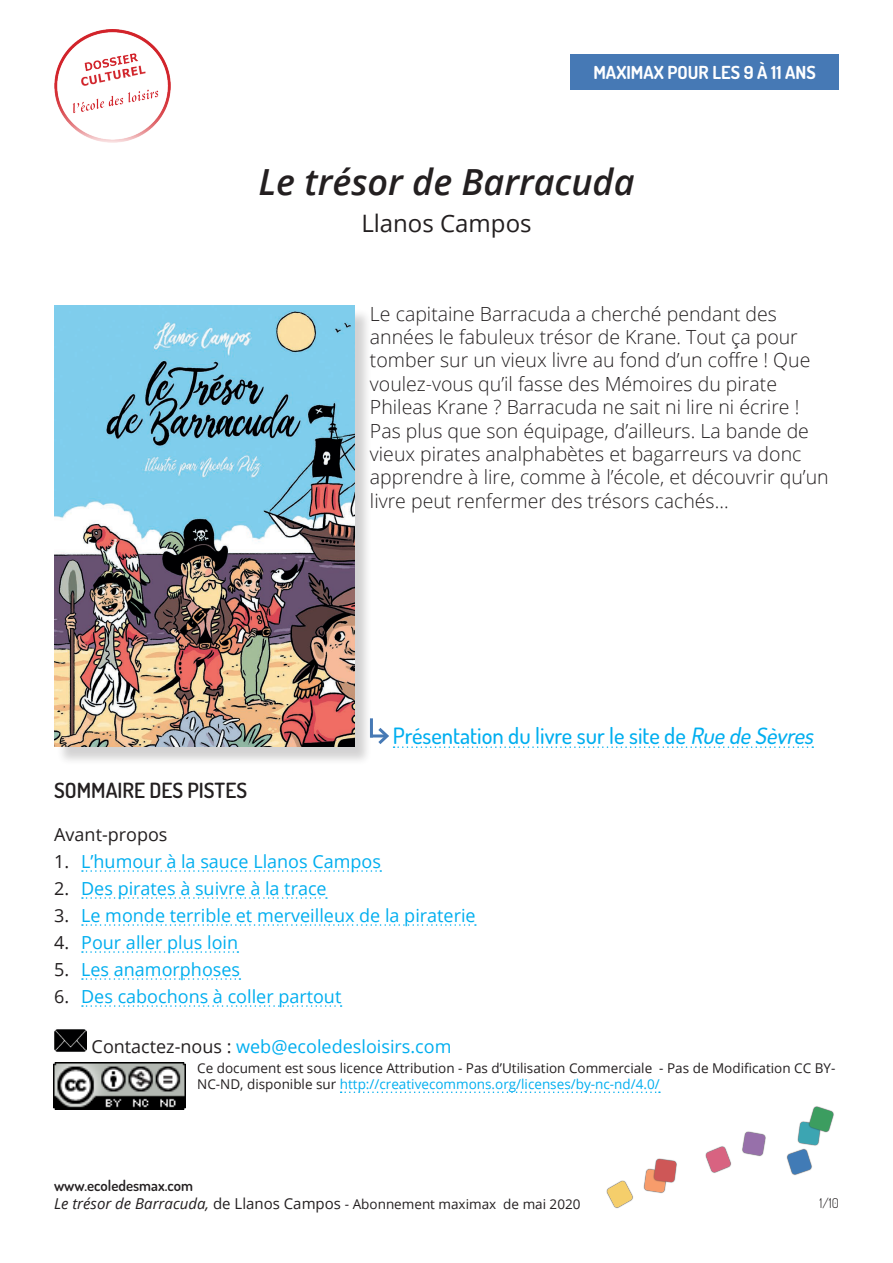
<style>
.page{position:relative;width:893px;height:1263px;background:#fff}
.page>*{position:absolute;margin:0;border:0;box-sizing:border-box;transform-origin:0 0}
.t1{font:italic 600 36px "Open Sans";color:#231f20}
.t2{font:24px "Open Sans";color:#231f20}
.t3{font:500 22.5px "Dosis";color:#00aeef}
.t4{font:600 21px "Dosis";color:#231f20}
.t5{font:300 19.5px/23.4px "Open Sans";color:#231f20}
.t6{font:18px "Open Sans";color:#00aeef}
.t7{font:700 18px "Dosis";color:#fff}
.t8{font:18px "Open Sans";color:#231f20}
.t9{font:600 15px "Dosis";color:#231f20}
.Texte_courant{font:13.5px/16.2px "Open Sans";color:#231f20}
.t10{font:300 13.5px "Dosis";color:#231f20}
.s1{font-style:italic}
.s2{color:#231f20}
.s3{color:#00aeef}
.s4{font-style:italic;font-size:15px}
.s5{font-size:15px}
</style>
<div class="page">
<img style="left:54px;top:30px;width:117px;height:112px">
<img style="left:606px;top:1106px;width:228px;height:102px">
<div style="left:56px;top:308px;width:317px;height:457px;background:#231f20;opacity:.2"></div>
<img style="left:54px;top:306px;width:300px;height:440px">
<img style="left:54px;top:1029px;width:33px;height:23px">
<hr style="left:370px;top:718px;width:3px;height:19px;background:#4679b5">
<hr style="left:370px;top:734px;width:17px;height:3px;background:#4679b5">
<svg style="left:375px;top:728px;width:438px;height:20px"></svg>
<svg style="left:341px;top:1091px;width:319px;height:2px"></svg>
<img style="left:54px;top:1063px;width:132px;height:46px">
<svg style="left:82px;top:870px;width:299px;height:2px"></svg>
<svg style="left:82px;top:897px;width:245px;height:2px"></svg>
<svg style="left:82px;top:924px;width:394px;height:2px"></svg>
<svg style="left:82px;top:951px;width:156px;height:2px"></svg>
<svg style="left:82px;top:978px;width:158px;height:2px"></svg>
<svg style="left:82px;top:1005px;width:260px;height:2px"></svg>
<div style="left:570px;top:54px;width:269px;height:36px;background:#4679b5"></div>
<p class="t7" style="left:593px;top:60px;width:224px">MAXIMAX POUR LES 9 À 11 ANS</p>
<p class="t1" style="left:258px;top:157px;width:378px">Le trésor de Barracuda</p>
<p class="t2" style="left:361px;top:207px;width:172px">Llanos Campos</p>
<p class="t5" style="left:370px;top:301px;width:460px">Le capitaine Barracuda a cherché pendant des années le fabuleux trésor de Krane. Tout ça pour tomber sur un vieux livre au fond d’un coffre ! Que voulez-vous qu’il fasse des Mémoires du pirate Phileas Krane ? Barracuda ne sait ni lire ni écrire !<br>Pas plus que son équipage, d’ailleurs. La bande de vieux pirates analphabètes et bagarreurs va donc apprendre à lire, comme à l’école, et découvrir qu’un livre peut renfermer des trésors cachés…</p>
<p class="t3" style="left:393px;top:721px;width:427px">Présentation du livre sur le site de <span class="s1">Rue de Sèvres</span></p>
<p class="t4" style="left:54px;top:776px;width:194px">SOMMAIRE DES PISTES</p>
<p class="t8" style="left:54px;top:822px;width:115px">Avant-propos</p>
<p class="t6" style="left:54px;top:849px;width:328px"><span class="s2">1.</span> L’humour à la sauce Llanos Campos</p>
<p class="t6" style="left:54px;top:876px;width:274px"><span class="s2">2.</span> Des pirates à suivre à la trace</p>
<p class="t6" style="left:54px;top:903px;width:423px"><span class="s2">3.</span> Le monde terrible et merveilleux de la piraterie</p>
<p class="t6" style="left:54px;top:930px;width:185px"><span class="s2">4.</span> Pour aller plus loin</p>
<p class="t6" style="left:54px;top:957px;width:187px"><span class="s2">5.</span> Les anamorphoses</p>
<p class="t6" style="left:54px;top:984px;width:289px"><span class="s2">6.</span> Des cabochons à coller partout</p>
<p class="t6" style="left:92px;top:1034px;width:361px"><span class="s2">Contactez-nous :</span> web@ecoledesloisirs.com</p>
<p class="Texte_courant" style="left:197px;top:1060px;width:640px">Ce document est sous licence Attribution - Pas d’Utilisation Commerciale - Pas de Modification CC BY-<br>NC-ND, disponible sur <span class="s3">http://creativecommons.org/licenses/by-nc-nd/4.0/</span></p>
<p class="t9" style="left:54px;top:1175px;width:141px">www.ecoledesmax.com</p>
<p class="Texte_courant" style="left:54px;top:1195px;width:528px"><span class="s4">Le trésor de Barracuda,</span> <span class="s5">de Llanos Campos</span> - Abonnement maximax de mai 2020</p>
<p class="t10" style="left:820px;top:1194px;width:21px">1/10</p>
</div>
